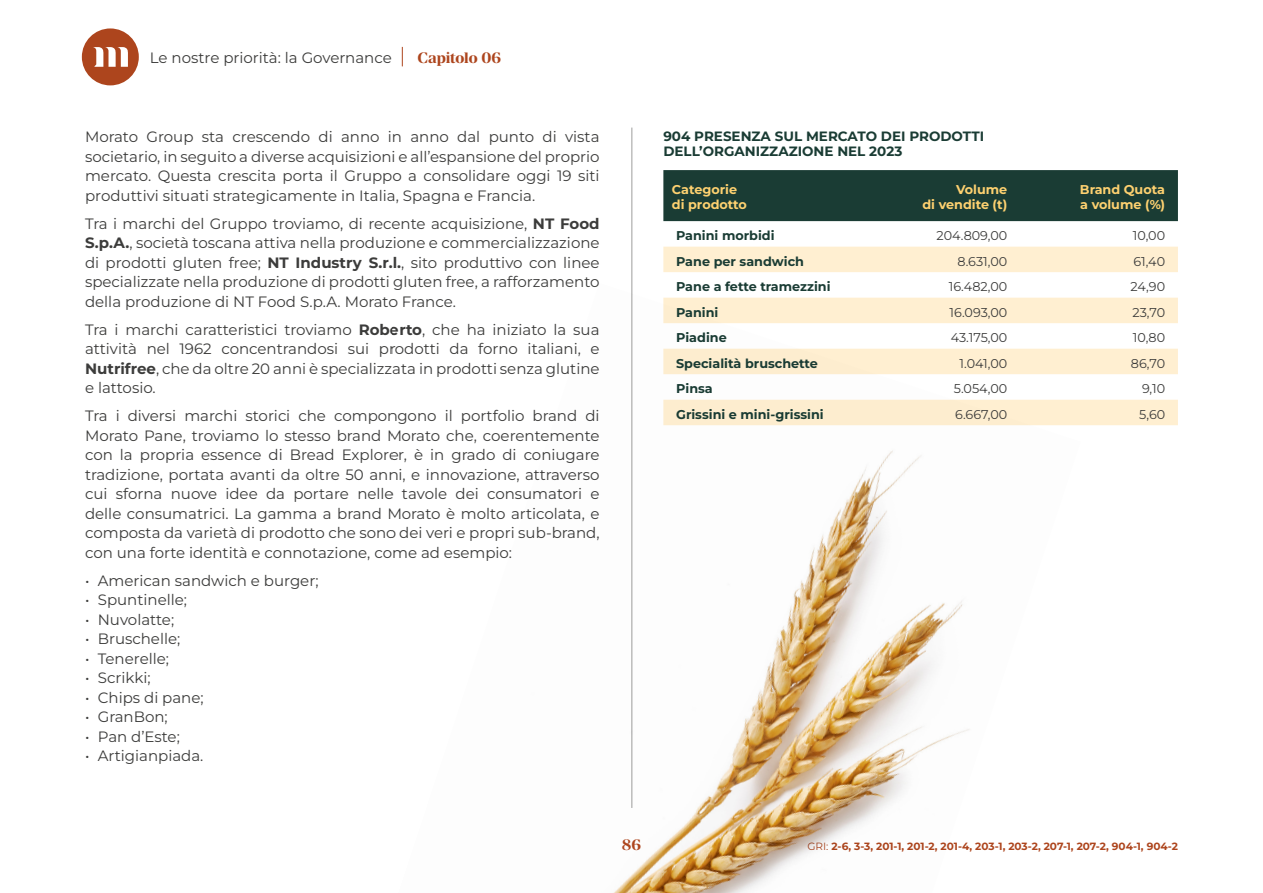
<style>
.page{position:relative;width:1263px;height:893px;background:#fff}
.page>*{position:absolute;margin:0;border:0;box-sizing:border-box;transform-origin:0 0}
.t1{font:15px/19.5px "Montserrat";color:#3c3c3b;text-align:justify}
.t2{font:700 15px "Manier";letter-spacing:-.005em;color:#ad451d}
.t3{font:700 13.5px/15.8px "Montserrat";color:#1a3c34}
.t4{font:700 12.75px "Montserrat";color:#1a3c34}
.t5{font:12.75px "Montserrat";color:#3c3c3b}
.t6{font:700 12.75px/15.3px "Montserrat";color:#fed170}
.t7{font:700 10.5px "Montserrat";color:#ad451d}
.s1{font-weight:700}
.s2{font-weight:400}
</style>
<div class="page">
<div style="left:663px;top:170px;width:515px;height:51px;background:#1a3c34"></div>
<svg style="left:663px;top:247px;width:515px;height:178px;fill:#ffefd1"></svg>
<hr style="left:631px;top:128px;width:1px;height:680px;background:#9d9d9c">
<img style="left:613px;top:283px;width:467px;height:610px">
<div style="left:82px;top:28px;width:57px;height:57px;background:#ad451d;border-radius:50%"></div>
<svg style="left:93px;top:47px;width:35px;height:20px"></svg>
<svg style="left:402px;top:47px;width:1px;height:19px"></svg>
<p class="t1" style="left:150px;top:47px;width:243px">Le nostre priorità: la Governance</p>
<p class="t2" style="left:417px;top:49px;width:85px">Capitolo 06</p>
<p class="t1" style="left:85px;top:127px;width:516px">Morato Group sta crescendo di anno in anno dal punto di vista societario, in seguito a diverse acquisizioni e all’espansione del proprio mercato. Questa crescita porta il Gruppo a consolidare oggi 19 siti produttivi situati strategicamente in Italia, Spagna e Francia.</p>
<p class="t1" style="left:85px;top:213px;width:516px">Tra i marchi del Gruppo troviamo, di recente acquisizione, <span class="s1">NT Food S.p.A.</span>, società toscana attiva nella produzione e commercializzazione di prodotti gluten free; <span class="s1">NT Industry S.r.l.</span>, sito produttivo con linee specializzate nella produzione di prodotti gluten free, a rafforzamento della produzione di NT Food S.p.A. Morato France.</p>
<p class="t1" style="left:85px;top:319px;width:516px">Tra i marchi caratteristici troviamo <span class="s1">Roberto</span>, che ha iniziato la sua attività nel 1962 concentrandosi sui prodotti da forno italiani, e <span class="s1">Nutrifree</span>, che da oltre 20 anni è specializzata in prodotti senza glutine e lattosio.</p>
<p class="t1" style="left:85px;top:406px;width:516px">Tra i diversi marchi storici che compongono il portfolio brand di Morato Pane, troviamo lo stesso brand Morato che, coerentemente con la propria essence di Bread Explorer, è in grado di coniugare tradizione, portata avanti da oltre 50 anni, e innovazione, attraverso cui sforna nuove idee da portare nelle tavole dei consumatori e delle consumatrici. La gamma a brand Morato è molto articolata, e composta da varietà di prodotto che sono dei veri e propri sub-brand, con una forte identità e connotazione, come ad esempio:</p>
<p class="t1" style="left:85px;top:570px;width:235px">• American sandwich e burger;</p>
<p class="t1" style="left:85px;top:590px;width:103px">• Spuntinelle;</p>
<p class="t1" style="left:85px;top:609px;width:91px">• Nuvolatte;</p>
<p class="t1" style="left:85px;top:629px;width:97px">• Bruschelle;</p>
<p class="t1" style="left:85px;top:648px;width:85px">• Tenerelle;</p>
<p class="t1" style="left:85px;top:668px;width:67px">• Scrikki;</p>
<p class="t1" style="left:85px;top:687px;width:120px">• Chips di pane;</p>
<p class="t1" style="left:85px;top:707px;width:84px">• GranBon;</p>
<p class="t1" style="left:85px;top:726px;width:96px">• Pan d’Este;</p>
<p class="t1" style="left:85px;top:746px;width:120px">• Artigianpiada.</p>
<p class="t3" style="left:663px;top:128px;width:322px">904 PRESENZA SUL MERCATO DEI PRODOTTI<br>DELL’ORGANIZZAZIONE NEL 2023</p>
<p class="t6" style="left:672px;top:182px;width:77px">Categorie di prodotto</p>
<p class="t6" style="left:922px;top:182px;width:86px;text-align:right">Volume<br>di vendite (t)</p>
<p class="t6" style="left:1080px;top:182px;width:87px">Brand Quota a volume (%)</p>
<p class="t4" style="left:676px;top:227px;width:100px">Panini morbidi</p>
<p class="t5" style="left:936px;top:227px;width:72px">204.809,00</p>
<p class="t5" style="left:1133px;top:227px;width:34px">10,00</p>
<p class="t4" style="left:676px;top:253px;width:129px">Pane per sandwich</p>
<p class="t5" style="left:957px;top:253px;width:51px">8.631,00</p>
<p class="t5" style="left:1133px;top:253px;width:33px">61,40</p>
<p class="t4" style="left:676px;top:278px;width:156px">Pane a fette tramezzini</p>
<p class="t5" style="left:949px;top:278px;width:60px">16.482,00</p>
<p class="t5" style="left:1131px;top:278px;width:36px">24,90</p>
<p class="t4" style="left:676px;top:304px;width:44px">Panini</p>
<p class="t5" style="left:949px;top:304px;width:59px">16.093,00</p>
<p class="t5" style="left:1132px;top:304px;width:34px">23,70</p>
<p class="t4" style="left:676px;top:329px;width:52px">Piadine</p>
<p class="t5" style="left:951px;top:329px;width:58px">43.175,00</p>
<p class="t5" style="left:1133px;top:329px;width:34px">10,80</p>
<p class="t4" style="left:676px;top:355px;width:143px">Specialità bruschette</p>
<p class="t5" style="left:959px;top:355px;width:49px">1.041,00</p>
<p class="t5" style="left:1131px;top:355px;width:36px">86,70</p>
<p class="t4" style="left:676px;top:380px;width:38px">Pinsa</p>
<p class="t5" style="left:954px;top:380px;width:55px">5.054,00</p>
<p class="t5" style="left:1142px;top:380px;width:25px">9,10</p>
<p class="t4" style="left:676px;top:406px;width:149px">Grissini e mini-grissini</p>
<p class="t5" style="left:955px;top:406px;width:54px">6.667,00</p>
<p class="t5" style="left:1139px;top:406px;width:27px">5,60</p>
<p class="t2" style="left:622px;top:836px;width:21px">86</p>
<p class="t7" style="left:807px;top:840px;width:372px"><span class="s2">GRI:</span> 2-6, 3-3, 201-1, 201-2, 201-4, 203-1, 203-2, 207-1, 207-2, 904-1, 904-2</p>
</div>
